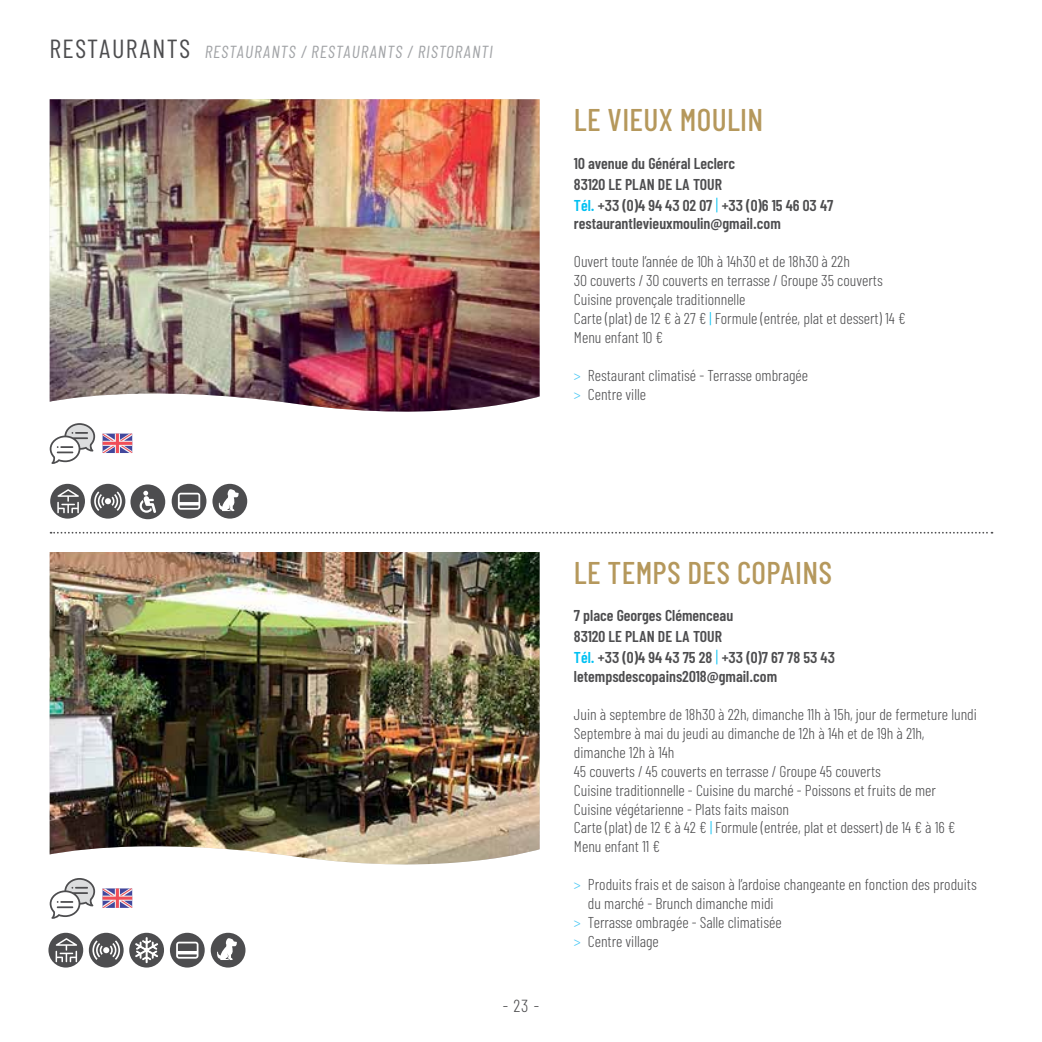
<style>
.page{position:relative;width:1042px;height:1042px;background:#fff}
.page>*{position:absolute;margin:0;border:0;box-sizing:border-box;transform-origin:0 0}
.t1{font:500 31.5px "Barlow Condensed";letter-spacing:.01em;color:#b5985c}
.t2{font:italic 17.5px "Barlow Condensed";letter-spacing:.05em;color:#a2a4a7}
.t3{font:300 17.5px "Barlow Condensed";color:#4d4d4f}
.t4{font:300 15.75px/18.9px "Barlow Condensed";color:#4d4d4f}
.t5{font:600 15.75px/21px "Barlow Condensed";color:#4d4d4f}
.s1{font-style:normal;font-size:26.25px;color:#4d4d4f}
.s2{color:#00c0f2}
.s3{font-weight:300;font-size:17.5px;color:#00c0f2}
.s4{color:#4bc8f4}
</style>
<div class="page">
<div style="left:89px;top:933px;width:35px;height:34px;background:#4d4d4f;border-radius:50%"></div>
<svg style="left:92px;top:940px;width:28px;height:20px"></svg>
<div style="left:91px;top:484px;width:34px;height:34px;background:#4d4d4f;border-radius:50%"></div>
<svg style="left:94px;top:491px;width:28px;height:20px"></svg>
<div style="left:211px;top:933px;width:34px;height:34px;background:#4d4d4f;border-radius:50%"></div>
<svg style="left:217px;top:938px;width:20px;height:22px"></svg>
<div style="left:212px;top:484px;width:35px;height:34px;background:#4d4d4f;border-radius:50%"></div>
<svg style="left:218px;top:489px;width:21px;height:22px"></svg>
<svg style="left:50px;top:878px;width:45px;height:41px"></svg>
<svg style="left:103px;top:888px;width:29px;height:20px"></svg>
<div style="left:170px;top:933px;width:35px;height:34px;background:#4d4d4f;border-radius:50%"></div>
<svg style="left:176px;top:941px;width:22px;height:17px"></svg>
<div style="left:172px;top:484px;width:34px;height:34px;background:#4d4d4f;border-radius:50%"></div>
<svg style="left:178px;top:493px;width:22px;height:17px"></svg>
<div style="left:48px;top:933px;width:35px;height:34px;background:#4d4d4f;border-radius:50%"></div>
<svg style="left:56px;top:938px;width:21px;height:24px"></svg>
<div style="left:50px;top:484px;width:35px;height:34px;background:#4d4d4f;border-radius:50%"></div>
<svg style="left:57px;top:489px;width:22px;height:24px"></svg>
<div style="left:129px;top:933px;width:35px;height:34px;background:#4d4d4f;border-radius:50%"></div>
<svg style="left:135px;top:937px;width:23px;height:26px"></svg>
<div style="left:130px;top:484px;width:35px;height:35px;background:#4d4d4f;border-radius:50%"></div>
<svg style="left:140px;top:491px;width:16px;height:22px"></svg>
<img style="left:50px;top:99px;width:490px;height:313px">
<img style="left:50px;top:552px;width:490px;height:313px">
<svg style="left:51px;top:532px;width:941px;height:1px"></svg>
<svg style="left:50px;top:423px;width:45px;height:41px"></svg>
<svg style="left:103px;top:433px;width:29px;height:20px"></svg>
<p class="t2" style="left:50px;top:40px;width:445px"><span class="s1">RESTAURANTS</span> RESTAURANTS / RESTAURANTS / RISTORANTI</p>
<h1 class="t1" style="left:574px;top:100px;width:191px">LE VIEUX MOULIN</h1>
<p class="t5" style="left:574px;top:152px;width:261px">10 avenue du Général Leclerc<br>83120 Le Plan de la Tour<br><span class="s2">Tél.</span> +33 (0)4 94 43 02 07 <span class="s3">|</span> +33 (0)6 15 46 03 47</p>
<p class="t5" style="left:574px;top:213px;width:208px">restaurantlevieuxmoulin@gmail.com</p>
<p class="t4" style="left:574px;top:252px;width:333px">Ouvert toute l’année de 10h à 14h30 et de 18h30 à 22h<br>30 couverts / 30 couverts en terrasse / Groupe 35 couverts Cuisine provençale traditionnelle<br>Carte (plat) de 12 € à 27 € <span class="s2">|</span> Formule (entrée, plat et dessert) 14 € Menu enfant 10 €</p>
<p class="t4" style="left:574px;top:365px;width:236px"><span class="s4">&gt;</span> Restaurant climatisé - Terrasse ombragée <span class="s4">&gt;</span> Centre ville</p>
<p class="t3" style="left:503px;top:994px;width:38px">- 23 -</p>
<h1 class="t1" style="left:574px;top:552px;width:257px">LE TEMPS DES COPAINS</h1>
<p class="t5" style="left:574px;top:605px;width:262px">7 place Georges Clémenceau<br>83120 Le Plan de la Tour<br><span class="s2">Tél.</span> +33 (0)4 94 43 75 28 <span class="s3">|</span> +33 (0)7 67 78 53 43</p>
<p class="t5" style="left:574px;top:666px;width:205px">letempsdescopains2018@gmail.com</p>
<p class="t4" style="left:574px;top:704px;width:404px">Juin à septembre de 18h30 à 22h, dimanche 11h à 15h, jour de fermeture lundi Septembre à mai du jeudi au dimanche de 12h à 14h et de 19h à 21h, dimanche 12h à 14h<br>45 couverts / 45 couverts en terrasse / Groupe 45 couverts<br>Cuisine traditionnelle - Cuisine du marché - Poissons et fruits de mer Cuisine végétarienne - Plats faits maison<br>Carte (plat) de 12 € à 42 € <span class="s2">|</span> Formule (entrée, plat et dessert) de 14 € à 16 € Menu enfant 11 €</p>
<p class="t4" style="left:574px;top:874px;width:404px"><span class="s4">&gt;</span> Produits frais et de saison à l’ardoise changeante en fonction des produits</p>
<p class="t4" style="left:588px;top:893px;width:187px">du marché - Brunch dimanche midi</p>
<p class="t4" style="left:574px;top:912px;width:209px"><span class="s4">&gt;</span> Terrasse ombragée - Salle climatisée</p>
<p class="t4" style="left:574px;top:931px;width:86px"><span class="s4">&gt;</span> Centre village</p>
</div>
